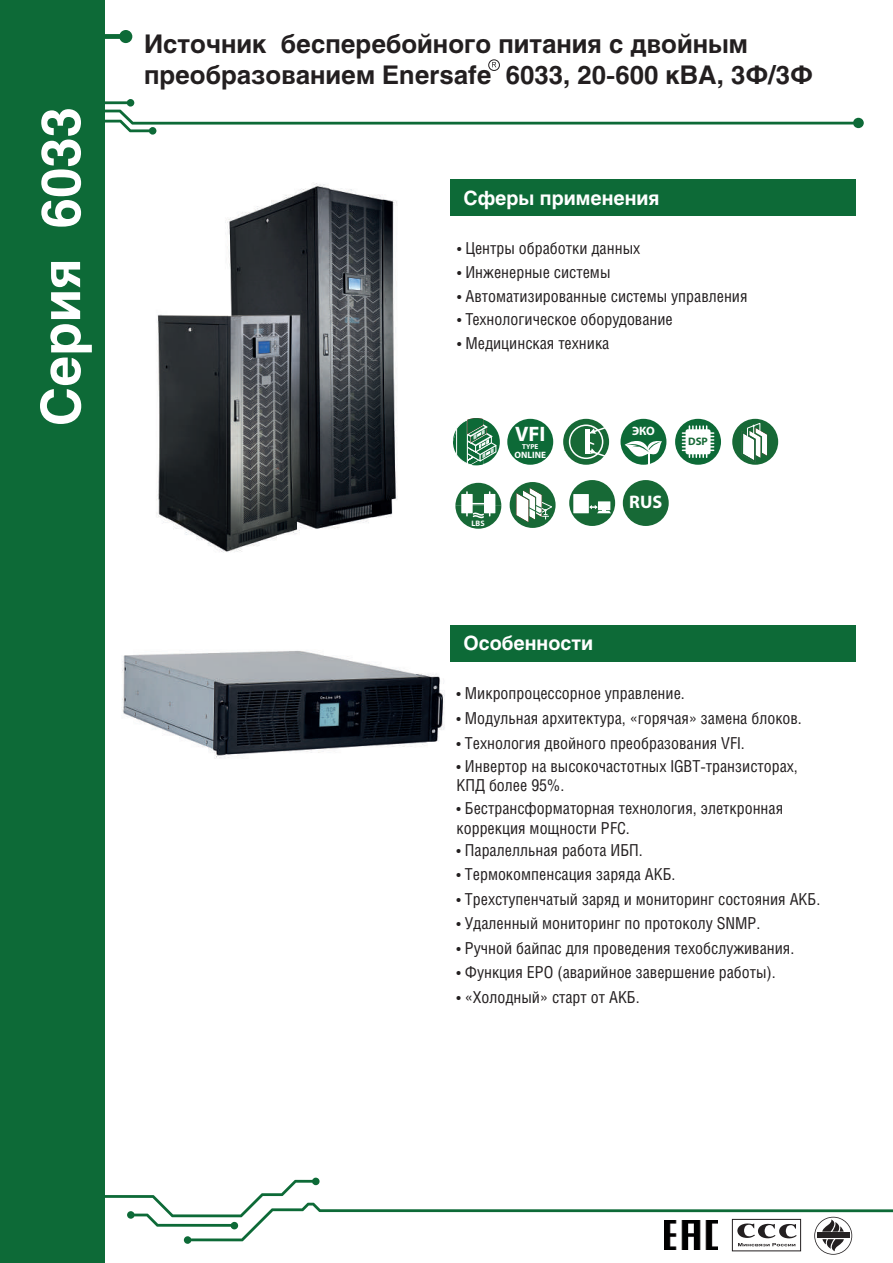
<style>
.page{position:relative;width:893px;height:1263px;background:#fff}
.page>*{position:absolute;margin:0;border:0;box-sizing:border-box;transform-origin:0 0}
.t1{font:700 54px "Helios";color:#fff}
.t2{font:700 25.5px/30.6px "Helios";color:#231f20}
.t3{font:700 21px "Myriad Pro";color:#fff}
.t4{font:700 19.5px "Helios";color:#fff}
.t5{font:700 18.15px "Myriad Pro";color:#fff}
.t6{font:16.5px/19.8px "Helios";color:#231f20}
.t7{font:700 12.15px "Myriad Pro";color:#fff}
.t8{font:700 10.8px "Myriad Pro";color:#176936}
.t9{font:700 9.15px "Myriad Pro";color:#fff}
.t10{font:700 7.95px "Myriad Pro";color:#fff}
.t11{font:700 7.2px "Myriad Pro";color:#fff}
</style>
<div class="page">
<img style="left:122px;top:625px;width:369px;height:134px">
<div style="left:451px;top:625px;width:405px;height:36px;background:#0d6a37"></div>
<img style="left:156px;top:179px;width:383px;height:374px">
<svg style="left:105px;top:30px;width:27px;height:13px"></svg>
<svg style="left:105px;top:99px;width:759px;height:36px"></svg>
<div style="left:0;top:0;width:105px;height:1263px;background:#0d6a37"></div>
<div style="left:507px;top:419px;width:46px;height:46px;background:#0d6a37;border-radius:50%"></div>
<div style="left:510px;top:482px;width:46px;height:46px;background:#176936;border-radius:50%"></div>
<svg style="left:515px;top:486px;width:38px;height:38px"></svg>
<div style="left:563px;top:419px;width:46px;height:46px;background:#176936;border-radius:50%"></div>
<svg style="left:564px;top:426px;width:44px;height:32px"></svg>
<div style="left:569px;top:424px;width:34px;height:35px;border:2px solid #fff;border-radius:50%"></div>
<div style="left:569px;top:480px;width:46px;height:46px;background:#176936;border-radius:50%"></div>
<div style="left:598px;top:501px;width:12px;height:9px;background:#fff"></div>
<div style="left:573px;top:494px;width:16px;height:19px;background:#fff"></div>
<svg style="left:589px;top:505px;width:22px;height:8px"></svg>
<div style="left:621px;top:419px;width:45px;height:46px;background:#0d6a37;border-radius:50%"></div>
<svg style="left:625px;top:441px;width:37px;height:24px"></svg>
<div style="left:623px;top:480px;width:46px;height:46px;background:#176936;border-radius:50%"></div>
<svg style="left:675px;top:419px;width:46px;height:46px"></svg>
<hr style="left:689px;top:426px;width:1px;height:31px;background:#fff">
<hr style="left:692px;top:426px;width:2px;height:31px;background:#fff">
<hr style="left:696px;top:426px;width:1px;height:31px;background:#fff">
<hr style="left:699px;top:426px;width:1px;height:31px;background:#fff">
<hr style="left:702px;top:426px;width:2px;height:31px;background:#fff">
<hr style="left:706px;top:426px;width:1px;height:31px;background:#fff">
<hr style="left:682px;top:432px;width:32px;height:2px;background:#fff">
<hr style="left:682px;top:436px;width:32px;height:1px;background:#fff">
<hr style="left:682px;top:439px;width:32px;height:2px;background:#fff">
<hr style="left:682px;top:443px;width:32px;height:1px;background:#fff">
<hr style="left:682px;top:446px;width:32px;height:2px;background:#fff">
<hr style="left:682px;top:449px;width:32px;height:2px;background:#fff">
<div style="left:686px;top:429px;width:24px;height:25px;background:#fff;border-radius:2px"></div>
<div style="left:732px;top:419px;width:46px;height:46px;background:#176936;border-radius:50%"></div>
<svg style="left:740px;top:422px;width:28px;height:42px"></svg>
<svg style="left:455px;top:483px;width:46px;height:46px"></svg>
<svg style="left:453px;top:418px;width:47px;height:48px"></svg>
<svg style="left:105px;top:1177px;width:788px;height:78px"></svg>
<div style="left:732px;top:1219px;width:69px;height:32px;border:1px solid #231f20"></div>
<div style="left:488px;top:59px;width:12px;height:12px;border:1px solid #231f20;border-radius:50%"></div>
<svg style="left:492px;top:62px;width:4px;height:5px"></svg>
<div style="left:451px;top:179px;width:405px;height:36px;background:#0d6a37"></div>
<h1 class="t1" style="left:30px;top:426px;width:321px;rotate:-90deg">Cерия 6033</h1>
<h2 class="t2" style="left:144px;top:29px;width:670px">Источник бесперебойного питания с двойным преобразованием Enersafe 6033, 20-600 кВА, 3Ф/3Ф</h2>
<p class="t4" style="left:463px;top:186px;width:198px">Сферы применения</p>
<p class="t6" style="left:457px;top:238px;width:185px">• Центры обработки данных</p>
<p class="t6" style="left:457px;top:262px;width:155px">• Инженерные системы</p>
<p class="t6" style="left:457px;top:285px;width:292px">• Автоматизированные системы управления</p>
<p class="t6" style="left:457px;top:309px;width:217px">• Технологическое оборудование</p>
<p class="t6" style="left:457px;top:333px;width:154px">• Медицинская техника</p>
<p class="t10" style="left:471px;top:518px;width:15px">LBS</p>
<p class="t3" style="left:515px;top:420px;width:32px">VFI</p>
<p class="t11" style="left:522px;top:441px;width:18px">TYPE</p>
<p class="t9" style="left:514px;top:449px;width:33px">ONLINE</p>
<p class="t7" style="left:632px;top:423px;width:24px">ЭКО</p>
<p class="t5" style="left:629px;top:490px;width:34px">RUS</p>
<p class="t8" style="left:688px;top:434px;width:21px">DSP</p>
<p class="t4" style="left:463px;top:632px;width:131px">Особенности</p>
<p class="t6" style="left:456px;top:683px;width:230px">• Микропроцессорное управление.</p>
<p class="t6" style="left:456px;top:708px;width:347px">• Модульная архитектура, «горячая» замена блоков.</p>
<p class="t6" style="left:456px;top:733px;width:290px">• Технология двойного преобразования VFI.</p>
<p class="t6" style="left:456px;top:755px;width:343px">• Инвертор на высокочастотных IGBT-транзисторах,<br>КПД более 95%.</p>
<p class="t6" style="left:456px;top:798px;width:328px">• Бестрансформаторная технология, элеткронная коррекция мощности PFC.</p>
<p class="t6" style="left:456px;top:839px;width:188px">• Паралелльная работа ИБП.</p>
<p class="t6" style="left:456px;top:864px;width:221px">• Термокомпенсация заряда АКБ.</p>
<p class="t6" style="left:456px;top:889px;width:365px">• Трехступенчатый заряд и мониторинг состояния АКБ.</p>
<p class="t6" style="left:456px;top:913px;width:306px">• Удаленный мониторинг по протоколу SNMP.</p>
<p class="t6" style="left:456px;top:938px;width:339px">• Ручной байпас для проведения техобслуживания.</p>
<p class="t6" style="left:456px;top:962px;width:321px">• Функция EPO (аварийное завершение работы).</p>
<p class="t6" style="left:456px;top:987px;width:185px">• «Холодный» старт от АКБ.</p>
</div>
